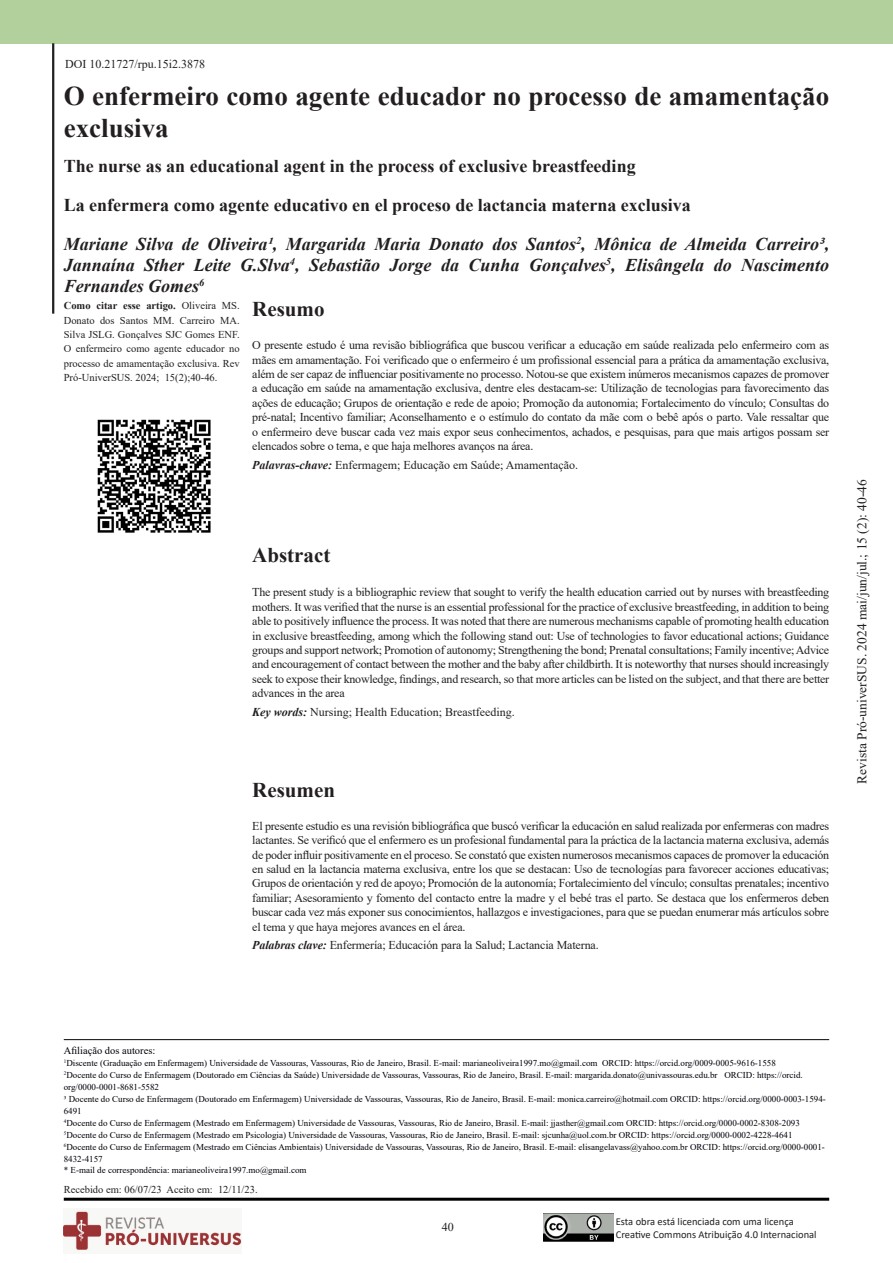
<style>
.page{position:relative;width:893px;height:1263px;background:#fff}
.page>*{position:absolute;margin:0;border:0;box-sizing:border-box;transform-origin:0 0}
.Título_principal__PT{font:700 27px/32.4px "Times New Roman";color:#231f20}
.t1{font:700 21px "Times New Roman";color:#231f20}
.Autores{font:italic 700 18px/21px "Times New Roman";color:#231f20;text-align:justify}
.Título_principal__EN{font:700 18px "Times New Roman";color:#231f20}
.t2{font:13.5px "Times New Roman";color:#231f20}
.resumo_e_abstract{font:12px/14.4px "Times New Roman";letter-spacing:-.02em;color:#231f20;text-align:justify}
.resumo_e_abstract-2{font:12px "Times New Roman";color:#231f20}
.Como_citar_artigo{font:10.5px/14.4px "Times New Roman";color:#231f20;text-align:justify}
.Título_principal__PT-2{font:10.5px "Calibri";color:#231f20}
.Histórico_autor{font:10.5px "Times New Roman";color:#00000a}
.Histórico_autor-2{font:9px/12px "Times New Roman";color:#00000a}
.s1{font-weight:700}
.s2{color:#fff}
.s3{font-weight:700;font-style:italic}
</style>
<div class="page">
<hr style="left:64px;top:1198px;width:765px;height:3px;background:#000">
<div style="left:0;top:0;width:893px;height:43px;background:#b1d09c"></div>
<hr style="left:52px;top:43px;width:2px;height:271px;background:#231f20">
<hr style="left:64px;top:1039px;width:765px;height:1px;background:#231f20">
<img style="left:64px;top:1209px;width:177px;height:42px">
<img style="left:544px;top:1213px;width:69px;height:28px">
<img style="left:97px;top:419px;width:114px;height:114px">
<p class="resumo_e_abstract-2" style="left:65px;top:55px;width:141px">DOI 10.21727/rpu.15i2.3878</p>
<p class="Título_principal__PT" style="left:64px;top:79px;width:767px">O enfermeiro como agente educador no processo de amamentação exclusiva</p>
<p class="Título_principal__EN" style="left:64px;top:153px;width:573px">The nurse as an educational agent in the process of exclusive breastfeeding</p>
<p class="Título_principal__EN" style="left:64px;top:192px;width:629px">La enfermera como agente educativo en el proceso de lactancia materna exclusiva</p>
<p class="Autores" style="left:64px;top:233px;width:767px">Mariane Silva de Oliveira¹, Margarida Maria Donato dos Santos<sup>2</sup>, Mônica de Almeida Carreiro³, Jannaína Sther Leite G.Slva<sup>4</sup>, Sebastião Jorge da Cunha Gonçalves<sup>5</sup>, Elisângela do Nascimento Fernandes Gomes<sup>6</sup></p>
<p class="Como_citar_artigo" style="left:64px;top:298px;width:177px"><span class="s1">Como citar esse artigo.</span> Oliveira MS.<br>Donato dos Santos MM. Carreiro MA.<br>Silva JSLG. Gonçalves SJC Gomes ENF.<br>O enfermeiro como agente educador no processo de amamentação exclusiva. Rev Pró-UniverSUS. <span class="s2">2024; 15(2);40-46.</span></p>
<p class="t1" style="left:252px;top:294px;width:74px">Resumo</p>
<p class="resumo_e_abstract" style="left:252px;top:338px;width:578px">O presente estudo é uma revisão bibliográfica que buscou verificar a educação em saúde realizada pelo enfermeiro com as mães em amamentação. Foi verificado que o enfermeiro é um profissional essencial para a prática da amamentação exclusiva, além de ser capaz de influenciar positivamente no processo. Notou-se que existem inúmeros mecanismos capazes de promover a educação em saúde na amamentação exclusiva, dentre eles destacam-se: Utilização de tecnologias para favorecimento das ações de educação; Grupos de orientação e rede de apoio; Promoção da autonomia; Fortalecimento do vínculo; Consultas do pré-natal; Incentivo familiar; Aconselhamento e o estímulo do contato da mãe com o bebê após o parto. Vale ressaltar que o enfermeiro deve buscar cada vez mais expor seus conhecimentos, achados, e pesquisas, para que mais artigos possam ser elencados sobre o tema, e que haja melhores avanços na área.</p>
<p class="resumo_e_abstract-2" style="left:252px;top:456px;width:327px"><span class="s3">Palavras-chave:</span> Enfermagem; Educação em Saúde; Amamentação.</p>
<p class="t1" style="left:252px;top:539px;width:80px">Abstract</p>
<p class="resumo_e_abstract" style="left:252px;top:585px;width:578px">The present study is a bibliographic review that sought to verify the health education carried out by nurses with breastfeeding mothers. It was verified that the nurse is an essential professional for the practice of exclusive breastfeeding, in addition to being able to positively influence the process. It was noted that there are numerous mechanisms capable of promoting health education in exclusive breastfeeding, among which the following stand out: Use of technologies to favor educational actions; Guidance groups and support network; Promotion of autonomy; Strengthening the bond; Prenatal consultations; Family incentive; Advice and encouragement of contact between the mother and the baby after childbirth. It is noteworthy that nurses should increasingly seek to expose their knowledge, findings, and research, so that more articles can be listed on the subject, and that there are better advances in the area</p>
<p class="resumo_e_abstract-2" style="left:252px;top:703px;width:264px"><span class="s3">Key words:</span> Nursing; Health Education; Breastfeeding.</p>
<p class="t1" style="left:252px;top:774px;width:84px">Resumen</p>
<p class="resumo_e_abstract" style="left:252px;top:818px;width:578px">El presente estudio es una revisión bibliográfica que buscó verificar la educación en salud realizada por enfermeras con madres lactantes. Se verificó que el enfermero es un profesional fundamental para la práctica de la lactancia materna exclusiva, además de poder influir positivamente en el proceso. Se constató que existen numerosos mecanismos capaces de promover la educación en salud en la lactancia materna exclusiva, entre los que se destacan: Uso de tecnologías para favorecer acciones educativas; Grupos de orientación y red de apoyo; Promoción de la autonomía; Fortalecimiento del vínculo; consultas prenatales; incentivo familiar; Asesoramiento y fomento del contacto entre la madre y el bebé tras el parto. Se destaca que los enfermeros deben buscar cada vez más exponer sus conocimientos, hallazgos e investigaciones, para que se puedan enumerar más artículos sobre el tema y que haya mejores avances en el área.</p>
<p class="resumo_e_abstract" style="left:252px;top:937px;width:348px"><span class="s3">Palabras clave:</span> Enfermería; Educación para la Salud; Lactancia Materna.</p>
<p class="t2" style="left:852px;top:784px;width:306px;rotate:-90deg">Revista Pró-univerSUS. 2024 mai/jun/jul.; 15 (2): 40-46</p>
<p class="Histórico_autor" style="left:64px;top:1043px;width:93px">Afiliação dos autores:</p>
<p class="Histórico_autor-2" style="left:64px;top:1056px;width:713px"><sup>1</sup>Discente (Graduação em Enfermagem) Universidade de Vassouras, Vassouras, Rio de Janeiro, Brasil. E-mail: marianeoliveira1997.mo@gmail.com ORCID: https://orcid.org/0009-0005-9616-1558</p>
<p class="Histórico_autor-2" style="left:64px;top:1068px;width:741px"><sup>2</sup>Docente do Curso de Enfermagem (Doutorado em Ciências da Saúde) Universidade de Vassouras, Vassouras, Rio de Janeiro, Brasil. E-mail: margarida.donato@univassouras.edu.br ORCID: https://orcid. org/0000-0001-8681-5582</p>
<p class="Histórico_autor-2" style="left:64px;top:1092px;width:764px">³ Docente do Curso de Enfermagem (Doutorado em Enfermagem) Universidade de Vassouras, Vassouras, Rio de Janeiro, Brasil. E-mail: monica.carreiro@hotmail.com ORCID: https://orcid.org/0000-0003-1594-<br>6491</p>
<p class="Histórico_autor-2" style="left:64px;top:1116px;width:738px"><sup>4</sup>Docente do Curso de Enfermagem (Mestrado em Enfermagem) Universidade de Vassouras, Vassouras, Rio de Janeiro, Brasil. E-mail: jjasther@gmail.com ORCID: https://orcid.org/0000-0002-8308-2093</p>
<p class="Histórico_autor-2" style="left:64px;top:1128px;width:730px"><sup>5</sup>Docente do Curso de Enfermagem (Mestrado em Psicologia) Universidade de Vassouras, Vassouras, Rio de Janeiro, Brasil. E-mail: sjcunha@uol.com.br ORCID: https://orcid.org/0000-0002-4228-4641</p>
<p class="Histórico_autor-2" style="left:64px;top:1140px;width:763px"><sup>6</sup>Docente do Curso de Enfermagem (Mestrado em Ciências Ambientais) Universidade de Vassouras, Vassouras, Rio de Janeiro, Brasil. E-mail: elisangelavass@yahoo.com.br ORCID: https://orcid.org/0000-0001-<br>8432-4157</p>
<p class="Histórico_autor-2" style="left:64px;top:1163px;width:244px">* E-mail de correspondência: marianeoliveira1997.mo@gmail.com</p>
<p class="Como_citar_artigo" style="left:64px;top:1182px;width:195px">Recebido em: 06/07/23 Aceito em: 12/11/23.</p>
<p class="resumo_e_abstract" style="left:442px;top:1219px;width:13px">40</p>
<p class="Título_principal__PT-2" style="left:616px;top:1214px;width:179px">Esta obra está licenciada com uma licença</p>
<p class="Título_principal__PT-2" style="left:616px;top:1227px;width:202px">Creative Commons Atribuição 4.0 Internacional</p>
</div>
